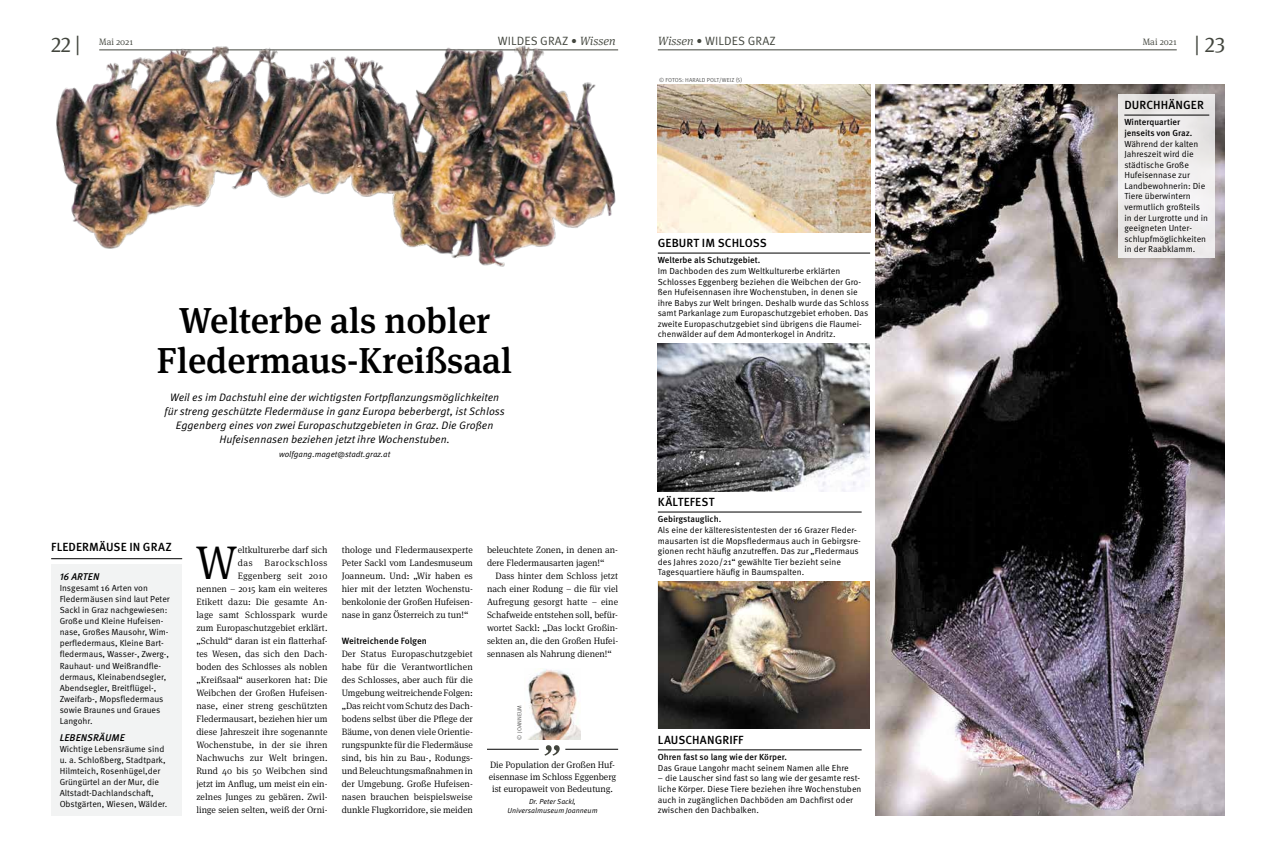
<style>
.page{position:relative;width:1276px;height:851px;background:#fff}
.page>*{position:absolute;margin:0;border:0;box-sizing:border-box;transform-origin:0 0}
.Fließtext_9_3_13_Ini{font:300 47.4px "Meta Serif Pro";color:#000}
.Überschrift_36_40{font:500 36px "Meta Serif Pro";color:#000}
.t1{font:21.4px "Meta Serif Pro";color:#43463e}
.t2{font:12px "Meta Pro Norm";letter-spacing:.01em;color:#43463e}
.Titel_über_Infoboxen{font:500 11.8px "Meta Pro";letter-spacing:.005em;color:#000}
.Vorspann_10_8_14_Met{font:10.8px/14px "Meta Pro Norm Ita";color:#000;text-align:center}
.Infobox__Titel_inner{font:italic 500 9.8px "Meta Pro";letter-spacing:.015em;color:#000}
.Fließtext_9_3_13_Ini-2{font:300 9.3px/13px "Meta Serif Pro";letter-spacing:.005em;color:#000}
.Fließtext_9_3_13{font:300 9.3px/13px "Meta Serif Pro";color:#000;text-align:justify}
.Fließtext_9_3_13_Ein{font:300 9.3px/13px "Meta Serif Pro";color:#000;text-align:justify}
.Zitat_9_3_12{font:300 9.3px/12px "Meta Serif Pro";color:#000;text-align:center}
.t3{font:300 9.3px "Meta Serif Pro";color:#43463e}
.Fließtext_Zwischenüb{font:500 9.1px "Meta Pro";color:#000}
.Infobox__Fließtext_2{font:8.8px/10.6px "Meta Pro Norm";color:#000}
.Infobox__Titel_inner-2{font:8.8px/11px "Meta Pro Norm";color:#000}
.t4{font:500 8.8px/10.6px "Meta Pro";color:#000}
.Vorspann_Mail_8_3_14{font:8.3px "Meta Pro Norm Ita";color:#000}
.Zitat_Name_7_3_9{font:7.3px "Meta Pro Norm Ita";color:#000}
.t5{font:5.8px "Meta Pro Norm";letter-spacing:.01em;color:#575756}
.s1{font-family:"Meta Serif Pro";font-weight:300;font-style:italic}
</style>
<div class="page">
<hr style="left:658px;top:50px;width:518px;height:1px;background:#43463e">
<hr style="left:658px;top:253px;width:212px;height:1px;background:#000">
<img style="left:56px;top:45px;width:562px;height:222px">
<hr style="left:658px;top:512px;width:203px;height:1px;background:#000">
<img style="left:658px;top:343px;width:212px;height:148px">
<img style="left:875px;top:85px;width:349px;height:730px">
<hr style="left:658px;top:749px;width:203px;height:1px;background:#000">
<img style="left:658px;top:581px;width:212px;height:147px">
<img style="left:658px;top:85px;width:212px;height:147px">
<div style="left:51px;top:564px;width:131px;height:251px;background:#f2f3f3"></div>
<hr style="left:51px;top:558px;width:131px;height:1px;background:#000">
<hr style="left:487px;top:749px;width:52px;height:1px;background:#000">
<hr style="left:565px;top:749px;width:53px;height:1px;background:#000">
<svg style="left:544px;top:745px;width:15px;height:10px"></svg>
<img style="left:528px;top:668px;width:53px;height:71px">
<div style="left:1118px;top:95px;width:97px;height:163px;background:#eeeceb"></div>
<hr style="left:1124px;top:115px;width:85px;height:1px;background:#000">
<h3 class="t1" style="left:51px;top:29px;width:31px">22 |</h3>
<h3 class="t1" style="left:1194px;top:29px;width:32px">| 23</h3>
<h3 class="t2" style="left:498px;top:31px;width:119px">WILDES GRAZ <span class="s1">• Wissen</span></h3>
<h3 class="t2" style="left:658px;top:31px;width:119px"><span class="s1">Wissen •</span> WILDES GRAZ</h3>
<p class="t3" style="left:99px;top:35px;width:35px">Mai 2021</p>
<p class="t3" style="left:1142px;top:35px;width:35px">Mai 2021</p>
<p class="t5" style="left:659px;top:75px;width:85px">© FOTOS: HARALD POLT/WEIZ (5)</p>
<p class="Überschrift_36_40" style="left:179px;top:293px;width:313px">Welterbe als nobler</p>
<p class="Überschrift_36_40" style="left:157px;top:333px;width:357px">Fledermaus-Kreißsaal</p>
<p class="Vorspann_10_8_14_Met" style="left:165px;top:389px;width:342px">Weil es im Dachstuhl eine der wichtigsten Fortpflanzungsmöglichkeiten für streng geschützte Fledermäuse in ganz Europa beberbergt, ist Schloss Eggenberg eines von zwei Europaschutzgebieten in Graz. Die Großen Hufeisennasen beziehen jetzt ihre Wochenstuben.</p>
<p class="Vorspann_Mail_8_3_14" style="left:279px;top:447px;width:113px">wolfgang.maget@stadt.graz.at</p>
<p class="Titel_über_Infoboxen" style="left:51px;top:538px;width:122px">FLEDERMÄUSE IN GRAZ</p>
<p class="Infobox__Titel_inner" style="left:60px;top:569px;width:41px">16 ARTEN</p>
<p class="Infobox__Fließtext_2" style="left:60px;top:582px;width:112px;line-height:11px">Insgesamt 16 Arten von<br>Fledermäusen sind laut Peter<br>Sackl in Graz nachgewiesen:<br>Große und Kleine Hufeisen&shy;nase, Großes Mausohr, Wim&shy;perfledermaus, Kleine Bart&shy;fledermaus, Wasser-, Zwerg-,<br>Rauhaut- und Weißrandfle&shy;dermaus, Kleinabendsegler,<br>Abendsegler, Breitflügel-,<br>Zweifarb-, Mopsfledermaus sowie Braunes und Graues<br>Langohr.</p>
<p class="Infobox__Titel_inner" style="left:60px;top:729px;width:66px">LEBENSRÄUME</p>
<p class="Infobox__Titel_inner-2" style="left:60px;top:742px;width:109px">Wichtige Lebensräume sind u. a. Schloßberg, Stadtpark,<br>Hilmteich, Rosenhügel,der<br>Grüngürtel an der Mur, die<br>Altstadt-Dachlandschaft,<br>Obstgärten, Wiesen, Wälder.</p>
<p class="Fließtext_9_3_13_Ini" style="left:195px;top:528px;width:44px">W</p>
<p class="Fließtext_9_3_13_Ini-2" style="left:238px;top:542px;width:91px">eltkulturerbe darf sich das</p>
<p class="Fließtext_9_3_13_Ini-2" style="left:196px;top:555px;width:133px;text-align:right">Barockschloss<br>Eggenberg seit 2010<br>nennen – 2015 kam ein weiteres<br>Etikett dazu: Die gesamte An&shy;lage samt Schlosspark wurde zum Europaschutzgebiet erklärt. „Schuld“ daran ist ein flatterhaf&shy;tes Wesen, das sich den Dach&shy;boden des Schlosses als noblen „Kreißsaal“ auserkoren hat: Die<br>Weibchen der Großen Hufeisen&shy;nase, einer streng geschützten<br>Fledermausart, beziehen hier um diese Jahreszeit ihre sogenannte<br>Wochenstube, in der sie ihren<br>Nachwuchs zur Welt bringen.<br>Rund 40 bis 50 Weibchen sind jetzt im Anflug, um meist ein ein&shy;zelnes Junges zu gebären. Zwil&shy;linge seien selten, weiß der Orni-</p>
<p class="Fließtext_9_3_13_Ini-2" style="left:342px;top:542px;width:133px;text-align:justify">thologe und Fledermausexperte Peter Sackl vom Landesmuseum Joanneum. Und: „Wir haben es hier mit der letzten Wochenstu&shy;benkolonie der Großen Hufeisen&shy;nase in ganz Österreich zu tun!“</p>
<p class="Fließtext_Zwischenüb" style="left:342px;top:633px;width:87px">Weitreichende Folgen</p>
<p class="Fließtext_9_3_13" style="left:342px;top:646px;width:133px">Der Status Europaschutzgebiet habe für die Verantwortlichen des Schlosses, aber auch für die Umgebung weitreichende Folgen: „Das reicht vom Schutz des Dach&shy;bodens selbst über die Pflege der Bäume, von denen viele Orientie&shy;rungspunkte für die Fledermäuse sind, bis hin zu Bau-, Rodungs&shy;und Beleuchtungsmaßnahmen in der Umgebung. Große Hufeisen&shy;nasen brauchen beispielsweise dunkle Flugkorridore, sie meiden</p>
<p class="Fließtext_9_3_13" style="left:487px;top:542px;width:133px">beleuchtete Zonen, in denen an&shy;dere Fledermausarten jagen!“</p>
<p class="Fließtext_9_3_13_Ein" style="left:487px;top:568px;width:133px;text-indent:9px">Dass hinter dem Schloss jetzt nach einer Rodung – die für viel Aufregung gesorgt hatte – eine Schafweide entstehen soll, befür&shy;wortet Sackl: „Das lockt Großin&shy;sekten an, die den Großen Hufei&shy;sennasen als Nahrung dienen!“</p>
<p class="t5" style="left:515px;top:739px;width:36px;rotate:-90deg">© JOANNEUM</p>
<p class="Zitat_9_3_12" style="left:489px;top:758px;width:129px">Die Population der Großen Huf&shy;eisennase im Schloss Eggenberg ist europaweit von Bedeutung.</p>
<p class="Zitat_Name_7_3_9" style="left:529px;top:796px;width:49px">Dr. Peter Sackl,</p>
<p class="Zitat_Name_7_3_9" style="left:507px;top:805px;width:92px">Universalmuseum Joanneum</p>
<h3 class="Titel_über_Infoboxen" style="left:658px;top:234px;width:110px">GEBURT IM SCHLOSS</h3>
<p class="t4" style="left:658px;top:254px;width:104px">Welterbe als Schutzgebiet.</p>
<p class="Infobox__Fließtext_2" style="left:658px;top:265px;width:213px">Im Dachboden des zum Weltkulturerbe erklärten Schlosses Eggenberg beziehen die Weibchen der Gro&shy;ßen Hufeisennasen ihre Wochenstuben, in denen sie ihre Babys zur Welt bringen. Deshalb wurde das Schloss samt Parkanlage zum Europaschutzgebiet erhoben. Das zweite Europaschutzgebiet sind übrigens die Flaumei&shy;chenwälder auf dem Admonterkogel in Andritz.</p>
<h3 class="Titel_über_Infoboxen" style="left:658px;top:493px;width:58px">KÄLTEFEST</h3>
<p class="t4" style="left:658px;top:513px;width:65px">Gebirgstauglich.</p>
<p class="Infobox__Fließtext_2" style="left:658px;top:524px;width:204px">Als eine der kälteresistentesten der 16 Grazer Fleder&shy;mausarten ist die Mopsfledermaus auch in Gebirgsre&shy;gionen recht häufig anzutreffen. Das zur „Fledermaus des Jahres 2020/21“ gewählte Tier bezieht seine Tagesquartiere häufig in Baumspalten.</p>
<h3 class="Titel_über_Infoboxen" style="left:658px;top:730px;width:87px">LAUSCHANGRIFF</h3>
<p class="t4" style="left:658px;top:751px;width:131px">Ohren fast so lang wie der Körper.</p>
<p class="Infobox__Fließtext_2" style="left:658px;top:761px;width:192px">Das Graue Langohr macht seinem Namen alle Ehre</p>
<p class="Infobox__Fließtext_2" style="left:658px;top:772px;width:205px">– die Lauscher sind fast so lang wie der gesamte rest&shy;liche Körper. Diese Tiere beziehen ihre Wochenstuben auch in zugänglichen Dachböden am Dachfirst oder zwischen den Dachbalken.</p>
<h3 class="Titel_über_Infoboxen" style="left:1124px;top:96px;width:81px">DURCHHÄNGER</h3>
<p class="t4" style="left:1124px;top:117px;width:69px">Winterquartier jenseits von Graz.</p>
<p class="Infobox__Fließtext_2" style="left:1124px;top:138px;width:85px">Während der kalten<br>Jahreszeit wird die städtische Große<br>Hufeisennase zur<br>Landbewohnerin: Die<br>Tiere überwintern vermutlich großteils in der Lurgrotte und in geeigneten Unter&shy;schlupfmöglichkeiten in der Raabklamm.</p>
</div>
